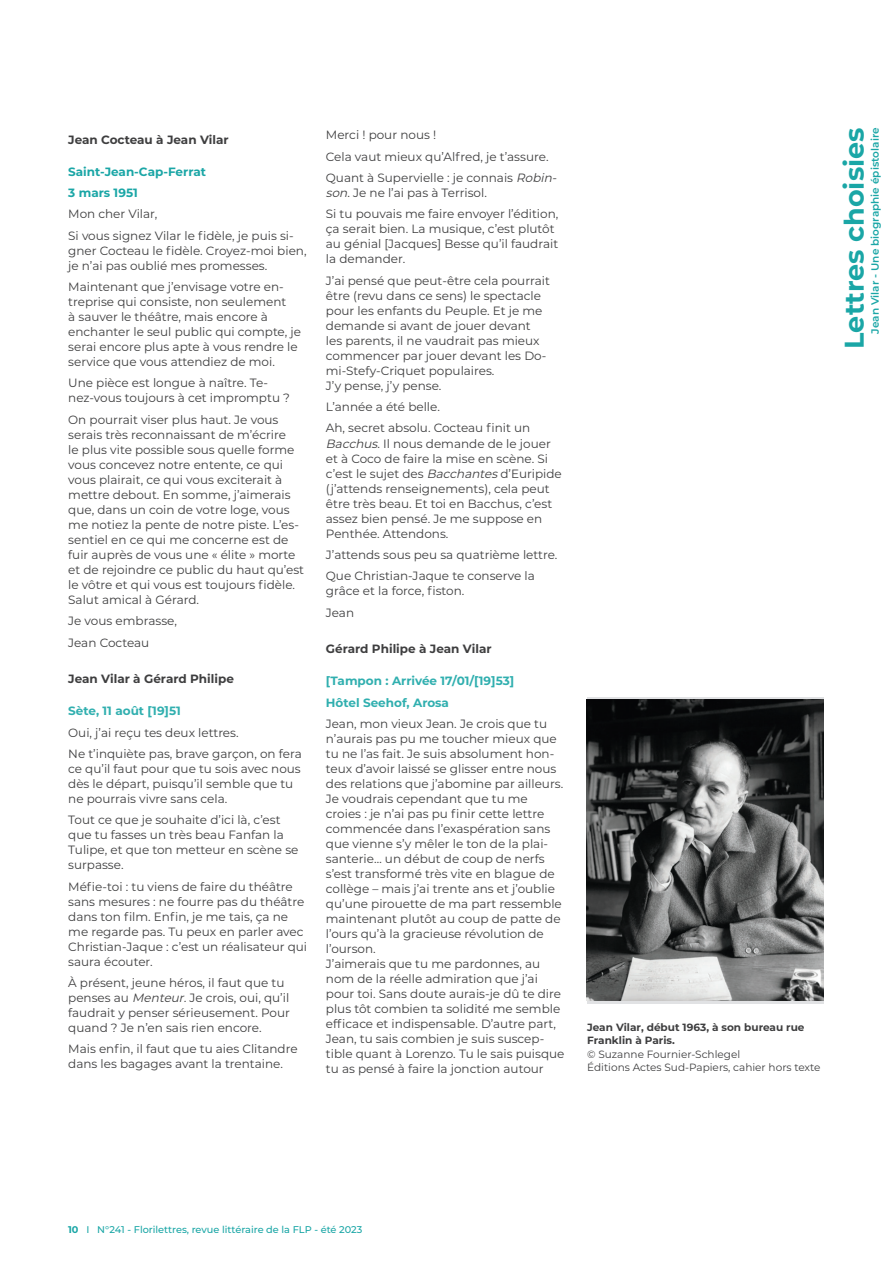
<style>
.page{position:relative;width:893px;height:1263px;background:#fff}
.page>*{position:absolute;margin:0;border:0;box-sizing:border-box;transform-origin:0 0}
.PAGE_EN_COURS_rubriq{font:700 27px "Montserrat";color:#1aa6a6}
.EXTRAITS_CHOISIS_tex{font:12px/15px "Montserrat";color:#3e3e3f}
.TEXTE_COURANT_petit{font:12px/15px "Montserrat";color:#3e3e3f}
.EXTRAITS_CHOISIS-tit{font:700 12px "Montserrat";color:#3e3e3f}
.EXTRAITS_CHOISIS_tex-2{font:700 12px "Montserrat";color:#30afaf}
.EXTRAITS_CHOISIS_tex-3{font:700 12px "Montserrat";color:#1aa6a6}
.LEGENDE_ferré_à_gauc{font:10.5px/13.5px "Montserrat";color:#3e3e3f}
.LEGENDE_ferré_à_gauc-2{font:700 10.5px/13.5px "Montserrat";color:#3e3e3f}
.PAGE_EN_COURS_titre{font:600 10.5px "Montserrat";color:#1aa6a6}
.t1{font:500 9.75px "Montserrat";color:#1aa6a6}
.s1{font-style:italic}
.s2{font-weight:700}
</style>
<div class="page">
<img style="left:587px;top:700px;width:237px;height:301px">
<p class="EXTRAITS_CHOISIS-tit" style="left:68px;top:131px;width:162px">Jean Cocteau à Jean Vilar</p>
<p class="EXTRAITS_CHOISIS_tex-3" style="left:68px;top:163px;width:139px">Saint-Jean-Cap-Ferrat</p>
<p class="EXTRAITS_CHOISIS_tex-3" style="left:68px;top:184px;width:71px">3 mars 1951</p>
<p class="EXTRAITS_CHOISIS_tex" style="left:68px;top:206px;width:91px">Mon cher Vilar,</p>
<p class="EXTRAITS_CHOISIS_tex" style="left:68px;top:227px;width:240px">Si vous signez Vilar le fidèle, je puis si&shy;gner Cocteau le fidèle. Croyez-moi bien, je n’ai pas oublié mes promesses.</p>
<p class="EXTRAITS_CHOISIS_tex" style="left:68px;top:279px;width:234px">Maintenant que j’envisage votre en&shy;treprise qui consiste, non seulement<br>à sauver le théâtre, mais encore à enchanter le seul public qui compte, je serai encore plus apte à vous rendre le service que vous attendiez de moi.</p>
<p class="EXTRAITS_CHOISIS_tex" style="left:68px;top:375px;width:223px">Une pièce est longue à naître. Te&shy;nez-vous toujours à cet impromptu ?</p>
<p class="EXTRAITS_CHOISIS_tex" style="left:68px;top:412px;width:237px">On pourrait viser plus haut. Je vous serais très reconnaissant de m’écrire<br>le plus vite possible sous quelle forme vous concevez notre entente, ce qui vous plairait, ce qui vous exciterait à mettre debout. En somme, j’aimerais que, dans un coin de votre loge, vous me notiez la pente de notre piste. L’es&shy;sentiel en ce qui me concerne est de fuir auprès de vous une « élite » morte et de rejoindre ce public du haut qu’est le vôtre et qui vous est toujours fidèle.<br>Salut amical à Gérard.</p>
<p class="EXTRAITS_CHOISIS_tex" style="left:68px;top:613px;width:110px">Je vous embrasse,</p>
<p class="EXTRAITS_CHOISIS_tex" style="left:68px;top:634px;width:82px">Jean Cocteau</p>
<p class="EXTRAITS_CHOISIS-tit" style="left:68px;top:670px;width:167px">Jean Vilar à Gérard Philipe</p>
<p class="EXTRAITS_CHOISIS_tex-2" style="left:68px;top:702px;width:114px">Sète, 11 août [19]51</p>
<p class="EXTRAITS_CHOISIS_tex" style="left:68px;top:724px;width:172px">Oui, j’ai reçu tes deux lettres.</p>
<p class="EXTRAITS_CHOISIS_tex" style="left:68px;top:746px;width:235px">Ne t’inquiète pas, brave garçon, on fera ce qu’il faut pour que tu sois avec nous dès le départ, puisqu’il semble que tu ne pourrais vivre sans cela.</p>
<p class="EXTRAITS_CHOISIS_tex" style="left:68px;top:812px;width:232px">Tout ce que je souhaite d’ici là, c’est que tu fasses un très beau Fanfan la<br>Tulipe, et que ton metteur en scène se surpasse.</p>
<p class="EXTRAITS_CHOISIS_tex" style="left:68px;top:878px;width:240px">Méfie-toi : tu viens de faire du théâtre sans mesures : ne fourre pas du théâtre dans ton film. Enfin, je me tais, ça ne me regarde pas. Tu peux en parler avec Christian-Jaque : c’est un réalisateur qui saura écouter.</p>
<p class="EXTRAITS_CHOISIS_tex" style="left:68px;top:975px;width:223px">À présent, jeune héros, il faut que tu penses au <span class="s1">Menteur.</span>Je crois, oui, qu’il faudrait y penser sérieusement. Pour quand ? Je n’en sais rien encore.</p>
<p class="EXTRAITS_CHOISIS_tex" style="left:68px;top:1041px;width:231px">Mais enfin, il faut que tu aies Clitandre dans les bagages avant la trentaine.</p>
<p class="EXTRAITS_CHOISIS_tex" style="left:326px;top:127px;width:112px">Merci ! pour nous !</p>
<p class="EXTRAITS_CHOISIS_tex" style="left:326px;top:148px;width:224px">Cela vaut mieux qu’Alfred, je t’assure.</p>
<p class="EXTRAITS_CHOISIS_tex" style="left:326px;top:170px;width:235px">Quant à Supervielle : je connais <span class="s1">Robin&shy;son</span>. Je ne l’ai pas à Terrisol.</p>
<p class="EXTRAITS_CHOISIS_tex" style="left:326px;top:206px;width:234px">Si tu pouvais me faire envoyer l’édition, ça serait bien. La musique, c’est plutôt au génial [Jacques] Besse qu’il faudrait la demander.</p>
<p class="EXTRAITS_CHOISIS_tex" style="left:326px;top:273px;width:226px">J’ai pensé que peut-être cela pourrait être (revu dans ce sens) le spectacle pour les enfants du Peuple. Et je me demande si avant de jouer devant les parents, il ne vaudrait pas mieux commencer par jouer devant les Do&shy;mi-Stefy-Criquet populaires.<br>J’y pense, j’y pense.</p>
<p class="EXTRAITS_CHOISIS_tex" style="left:326px;top:399px;width:116px">L’année a été belle.</p>
<p class="EXTRAITS_CHOISIS_tex" style="left:326px;top:420px;width:237px">Ah, secret absolu. Cocteau finit un <span class="s1">Bacchus</span>. Il nous demande de le jouer et à Coco de faire la mise en scène. Si c’est le sujet des <span class="s1">Bacchantes</span>d’Euripide (j’attends renseignements), cela peut être très beau. Et toi en Bacchus, c’est assez bien pensé. Je me suppose en Penthée. Attendons.</p>
<p class="EXTRAITS_CHOISIS_tex" style="left:326px;top:547px;width:233px">J’attends sous peu sa quatrième lettre.</p>
<p class="EXTRAITS_CHOISIS_tex" style="left:326px;top:568px;width:210px">Que Christian-Jaque te conserve la grâce et la force, fiston.</p>
<p class="EXTRAITS_CHOISIS_tex" style="left:326px;top:604px;width:30px">Jean</p>
<p class="EXTRAITS_CHOISIS-tit" style="left:326px;top:640px;width:167px">Gérard Philipe à Jean Vilar</p>
<p class="EXTRAITS_CHOISIS_tex-2" style="left:326px;top:672px;width:190px">[Tampon : Arrivée 17/01/[19]53]</p>
<p class="EXTRAITS_CHOISIS_tex-2" style="left:326px;top:694px;width:125px">Hôtel Seehof, Arosa</p>
<p class="TEXTE_COURANT_petit" style="left:326px;top:716px;width:239px">Jean, mon vieux Jean. Je crois que tu n’aurais pas pu me toucher mieux que tu ne l’as fait. Je suis absolument hon&shy;teux d’avoir laissé se glisser entre nous des relations que j’abomine par ailleurs.<br>Je voudrais cependant que tu me croies : je n’ai pas pu finir cette lettre commencée dans l’exaspération sans que vienne s’y mêler le ton de la plai&shy;santerie… un début de coup de nerfs s’est transformé très vite en blague de collège – mais j’ai trente ans et j’oublie qu’une pirouette de ma part ressemble maintenant plutôt au coup de patte de l’ours qu’à la gracieuse révolution de l’ourson.</p>
<p class="TEXTE_COURANT_petit" style="left:326px;top:956px;width:240px">J’aimerais que tu me pardonnes, au nom de la réelle admiration que j’ai pour toi. Sans doute aurais-je dû te dire plus tôt combien ta solidité me semble efficace et indispensable. D’autre part, Jean, tu sais combien je suis suscep&shy;tible quant à Lorenzo. Tu le sais puisque tu as pensé à faire la jonction autour</p>
<p class="PAGE_EN_COURS_rubriq" style="left:835px;top:349px;width:223px;rotate:-90deg">Lettres choisies</p>
<p class="PAGE_EN_COURS_titre" style="left:868px;top:333px;width:207px;rotate:-90deg">Jean Vilar - Une biographie épistolaire</p>
<p class="LEGENDE_ferré_à_gauc-2" style="left:587px;top:1020px;width:219px">Jean Vilar, début 1963, à son bureau rue<br>Franklin à Paris.</p>
<p class="LEGENDE_ferré_à_gauc" style="left:587px;top:1047px;width:235px">© Suzanne Fournier-Schlegel<br>Éditions Actes Sud-Papiers, cahier hors texte</p>
<p class="t1" style="left:68px;top:1223px;width:296px"><span class="s2">10</span> I N°241 - Florilettres, revue littéraire de la FLP - été 2023</p>
</div>
